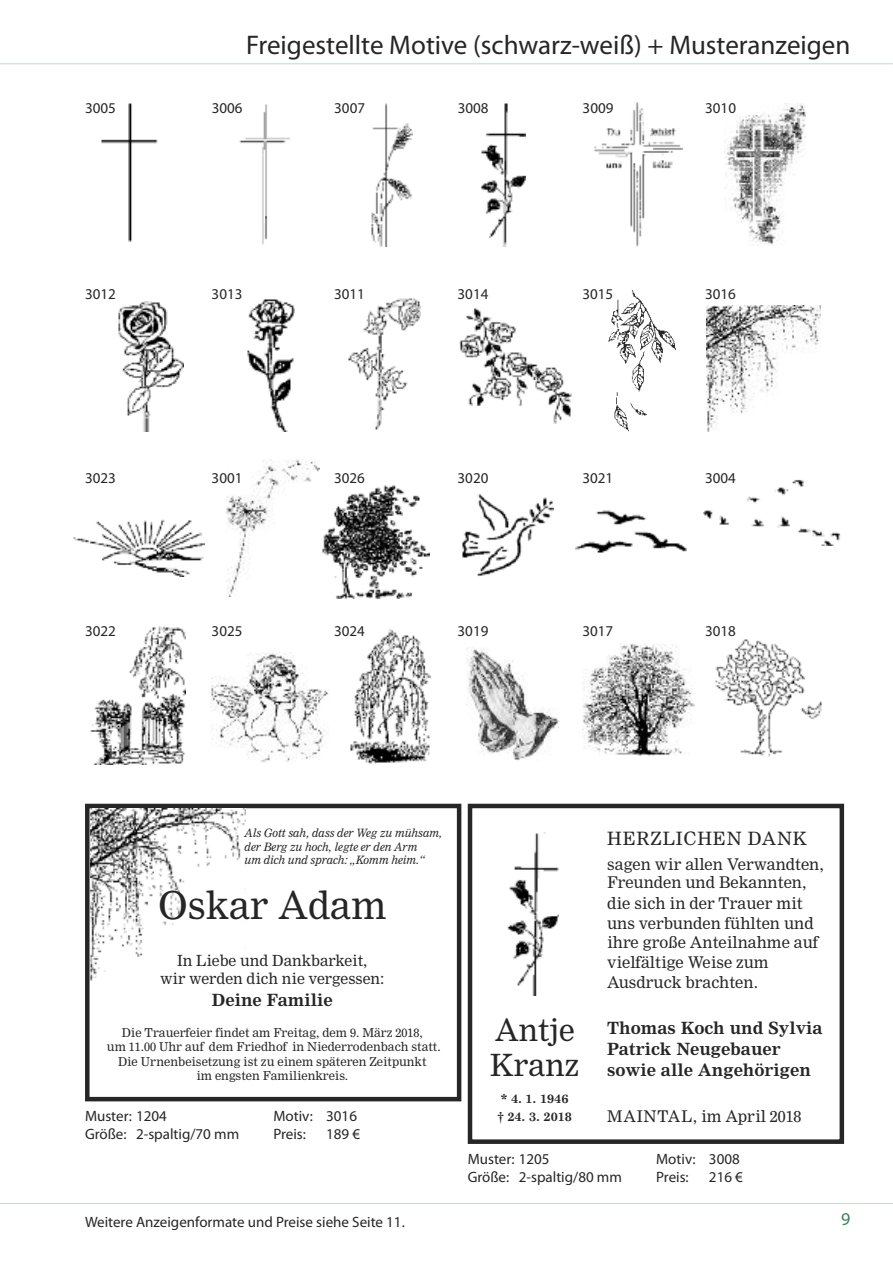
<style>
.page{position:relative;width:893px;height:1263px;background:#fff}
.page>*{position:absolute;margin:0;border:0;box-sizing:border-box;transform-origin:0 0}
.t1{font:37.5px "Nimrod";color:#272627}
.t2{font:30px/34.5px "Nimrod";color:#272627}
.t3{font:27px "Myriad Pro";color:#272627}
.t4{font:18px "Nimrod";letter-spacing:.05em;color:#272627}
.t5{font:18px "Myriad Pro";color:#388550}
.t6{font:700 16.5px/21px "Nimrod";color:#272627}
.t7{font:15.75px/20.4px "Nimrod";color:#272627}
.t8{font:15px "Myriad Pro";color:#272627}
.t9{font:15px/18px "Nimrod";color:#272627;text-align:center}
.t10{font:12px/14.4px "Nimrod";color:#272627;text-align:center}
.t11{font:700 12px/18px "Nimrod";color:#272627}
.t12{font:italic 11.25px/13.5px "Nimrod";color:#272627;scale:.95 1}
</style>
<div class="page">
<img style="left:726px;top:103px;width:80px;height:142px">
<img style="left:101px;top:103px;width:57px;height:138px">
<img style="left:118px;top:302px;width:65px;height:130px">
<img style="left:73px;top:520px;width:132px;height:57px">
<img style="left:90px;top:626px;width:95px;height:138px">
<img style="left:240px;top:104px;width:50px;height:140px">
<img style="left:247px;top:299px;width:47px;height:133px">
<img style="left:226px;top:459px;width:94px;height:138px">
<img style="left:210px;top:652px;width:118px;height:111px">
<img style="left:371px;top:103px;width:41px;height:144px">
<img style="left:608px;top:290px;width:68px;height:141px">
<img style="left:322px;top:485px;width:108px;height:113px">
<img style="left:350px;top:629px;width:81px;height:134px">
<img style="left:481px;top:103px;width:45px;height:144px">
<img style="left:460px;top:308px;width:111px;height:116px">
<img style="left:467px;top:647px;width:92px;height:113px">
<img style="left:462px;top:494px;width:91px;height:82px">
<img style="left:594px;top:102px;width:89px;height:144px">
<img style="left:707px;top:306px;width:113px;height:126px">
<img style="left:575px;top:510px;width:111px;height:43px">
<img style="left:582px;top:644px;width:112px;height:112px">
<img style="left:348px;top:298px;width:73px;height:132px">
<img style="left:704px;top:479px;width:137px;height:67px">
<img style="left:715px;top:639px;width:107px;height:117px">
<div style="left:85px;top:804px;width:376px;height:297px;border:4px solid #272627"></div>
<div style="left:468px;top:804px;width:376px;height:340px;border:4px solid #272627"></div>
<img style="left:507px;top:832px;width:52px;height:164px">
<img style="left:90px;top:809px;width:155px;height:171px">
<hr style="left:0;top:63px;width:893px;height:1px;background:#c3daca">
<hr style="left:0;top:1203px;width:893px;height:1px;background:#c3daca">
<h3 class="t3" style="left:246px;top:35px;width:606px">Freigestellte Motive (schwarz-weiß) + Musteranzeigen</h3>
<p class="t8" style="left:85px;top:103px;width:32px">3005</p>
<p class="t8" style="left:212px;top:103px;width:32px">3006</p>
<p class="t8" style="left:334px;top:103px;width:32px">3007</p>
<p class="t8" style="left:458px;top:103px;width:32px">3008</p>
<p class="t8" style="left:583px;top:103px;width:32px">3009</p>
<p class="t8" style="left:705px;top:103px;width:32px">3010</p>
<p class="t8" style="left:85px;top:288px;width:32px">3012</p>
<p class="t8" style="left:212px;top:288px;width:32px">3013</p>
<p class="t8" style="left:334px;top:288px;width:32px">3011</p>
<p class="t8" style="left:458px;top:288px;width:32px">3014</p>
<p class="t8" style="left:583px;top:288px;width:32px">3015</p>
<p class="t8" style="left:705px;top:288px;width:32px">3016</p>
<p class="t8" style="left:85px;top:473px;width:32px">3023</p>
<p class="t8" style="left:212px;top:473px;width:32px">3001</p>
<p class="t8" style="left:334px;top:473px;width:32px">3026</p>
<p class="t8" style="left:458px;top:473px;width:32px">3020</p>
<p class="t8" style="left:583px;top:473px;width:32px">3021</p>
<p class="t8" style="left:705px;top:473px;width:32px">3004</p>
<p class="t8" style="left:85px;top:626px;width:32px">3022</p>
<p class="t8" style="left:212px;top:626px;width:32px">3025</p>
<p class="t8" style="left:334px;top:626px;width:32px">3024</p>
<p class="t8" style="left:458px;top:626px;width:32px">3019</p>
<p class="t8" style="left:583px;top:626px;width:32px">3017</p>
<p class="t8" style="left:705px;top:626px;width:32px">3018</p>
<p class="t12" style="left:245px;top:827px;width:210px">Als Gott sah, dass der Weg zu mühsam, der Berg zu hoch, legte er den Arm<br>um dich und sprach: „Komm heim.“</p>
<h1 class="t1" style="left:158px;top:890px;width:230px">Oskar Adam</h1>
<p class="t9" style="left:160px;top:952px;width:226px">In Liebe und Dankbarkeit,<br>wir werden dich nie vergessen:</p>
<p class="t6" style="left:212px;top:991px;width:122px">Deine Familie</p>
<p class="t10" style="left:107px;top:1026px;width:335px">Die Trauerfeier findet am Freitag, dem 9. März 2018,<br>um 11.00 Uhr auf dem Friedhof in Niederrodenbach statt.<br>Die Urnenbeisetzung ist zu einem späteren Zeitpunkt<br>im engsten Familienkreis.</p>
<h2 class="t2" style="left:490px;top:1015px;width:90px">Antje<br>Kranz</h2>
<p class="t11" style="left:497px;top:1090px;width:76px">* 4. 1. 1946 † 24. 3. 2018</p>
<p class="t8" style="left:85px;top:1110px;width:83px">Muster: 1204</p>
<p class="t8" style="left:273px;top:1110px;width:85px">Motiv: 3016</p>
<p class="t8" style="left:85px;top:1128px;width:156px">Größe: 2-spaltig/70 mm</p>
<p class="t8" style="left:273px;top:1128px;width:34px">Preis:</p>
<p class="t8" style="left:326px;top:1128px;width:35px">189 €</p>
<p class="t4" style="left:607px;top:831px;width:201px">HERZLICHEN DANK</p>
<p class="t7" style="left:607px;top:856px;width:218px;line-height:18.3px">sagen wir allen Verwandten,<br>Freunden und Bekannten,</p>
<p class="t7" style="left:607px;top:894px;width:208px">die sich in der Trauer mit uns verbunden fühlten und</p>
<p class="t7" style="left:607px;top:933px;width:213px">ihre große Anteilnahme auf vielfältige Weise zum<br>Ausdruck brachten.</p>
<p class="t6" style="left:607px;top:1019px;width:217px">Thomas Koch und Sylvia<br>Patrick Neugebauer sowie alle Angehörigen</p>
<p class="t7" style="left:607px;top:1107px;width:196px">MAINTAL, im April 2018</p>
<p class="t8" style="left:85px;top:1217px;width:321px">Weitere Anzeigenformate und Preise siehe Seite 11.</p>
<p class="t8" style="left:468px;top:1153px;width:83px">Muster: 1205</p>
<p class="t8" style="left:656px;top:1153px;width:85px">Motiv: 3008</p>
<p class="t8" style="left:468px;top:1171px;width:156px">Größe: 2-spaltig/80 mm</p>
<p class="t8" style="left:656px;top:1171px;width:34px">Preis:</p>
<p class="t8" style="left:709px;top:1171px;width:35px">216 €</p>
<p class="t5" style="left:841px;top:1213px;width:11px">9</p>
</div>
